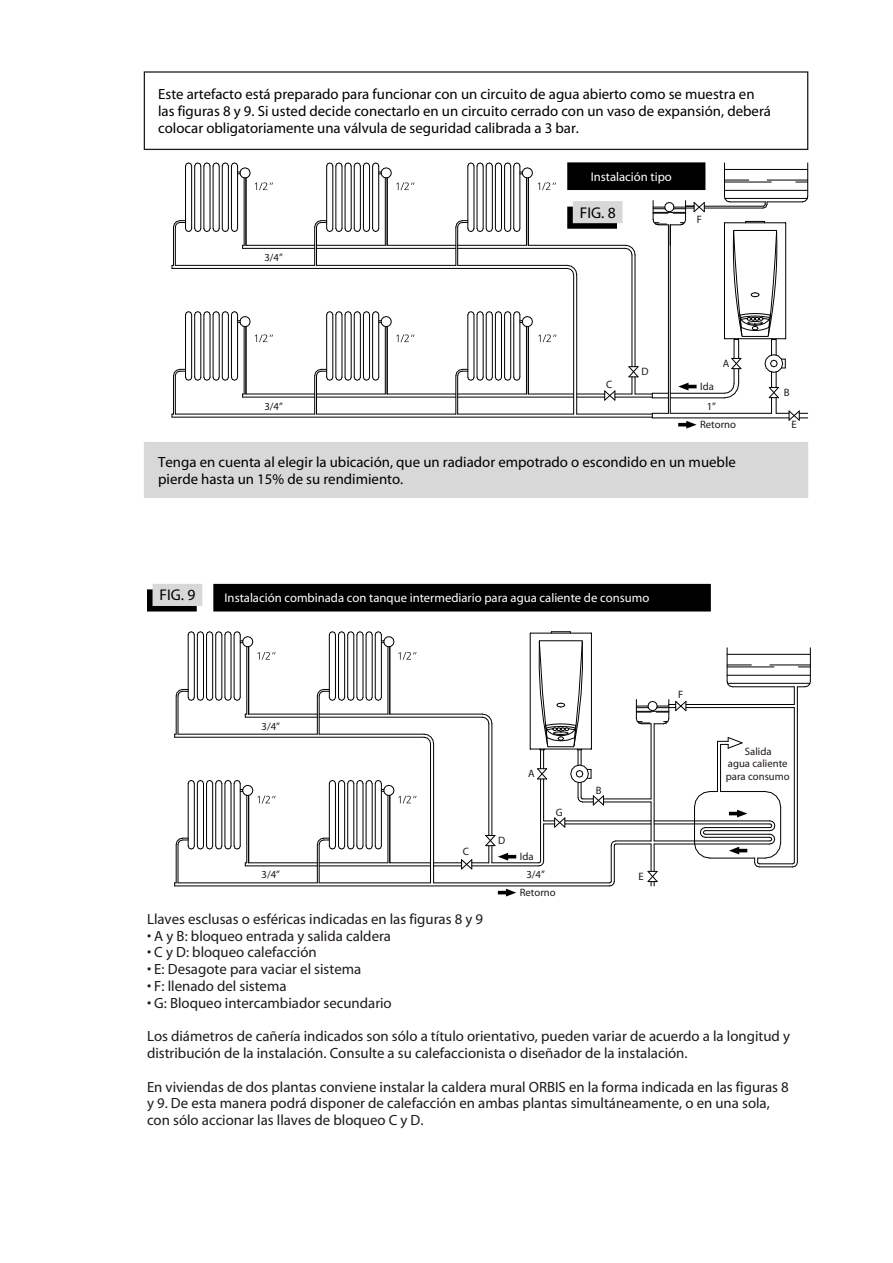
<style>
.page{position:relative;width:893px;height:1263px;background:#fff}
.page>*{position:absolute;margin:0;border:0;box-sizing:border-box;transform-origin:0 0}
.t1{font:300 15.6px "Frutiger";color:#000}
.t2{font:300 14.85px/16.8px "Frutiger";color:#1f1917}
.t3{font:300 14.85px/16.8px "Frutiger";color:#000}
.t4{font:700 14.85px "Frutiger";color:#1f1917}
.t5{font:700 12.6px "Frutiger";color:#fff}
.t6{font:300 10.65px/12.1px "Frutiger";color:#1f1917}
</style>
<div class="page">
<svg style="left:171px;top:162px;width:637px;height:267px"></svg>
<div style="left:144px;top:442px;width:664px;height:56px;background:#d9d8d8"></div>
<div style="left:144px;top:71px;width:664px;height:79px;border:1px solid #1f1917"></div>
<svg style="left:174px;top:631px;width:637px;height:265px"></svg>
<svg style="left:147px;top:584px;width:55px;height:27px"></svg>
<div style="left:213px;top:584px;width:498px;height:27px;background:#000"></div>
<p class="t3" style="left:158px;top:86px;width:614px">Este artefacto está preparado para funcionar con un circuito de agua abierto como se muestra en las figuras 8 y 9. Si usted decide conectarlo en un circuito cerrado con un vaso de expansión, deberá colocar obligatoriamente una válvula de seguridad calibrada a 3 bar.</p>
<p class="t6" style="left:264px;top:252px;width:20px">3/4”</p>
<p class="t6" style="left:264px;top:400px;width:20px">3/4”</p>
<p class="t5" style="left:591px;top:170px;width:83px">Instalación tipo</p>
<p class="t1" style="left:580px;top:205px;width:37px">FIG. 8</p>
<p class="t6" style="left:697px;top:214px;width:7px">F</p>
<p class="t6" style="left:606px;top:379px;width:8px">C</p>
<p class="t6" style="left:641px;top:366px;width:9px">D</p>
<p class="t6" style="left:700px;top:381px;width:15px">Ida</p>
<p class="t6" style="left:723px;top:358px;width:8px">A</p>
<p class="t6" style="left:700px;top:397px;width:37px;line-height:18.6px;text-indent:7px">1”<br>Retorno</p>
<p class="t3" style="left:158px;top:454px;width:579px">Tenga en cuenta al elegir la ubicación, que un radiador empotrado o escondido en un mueble pierde hasta un 15% de su rendimiento.</p>
<p class="t1" style="left:160px;top:587px;width:37px">FIG. 9</p>
<p class="t5" style="left:225px;top:592px;width:426px">Instalación combinada con tanque intermediario para agua caliente de consumo</p>
<p class="t6" style="left:262px;top:721px;width:20px">3/4”</p>
<p class="t6" style="left:678px;top:689px;width:7px">F</p>
<p class="t6" style="left:784px;top:387px;width:7px">B</p>
<p class="t6" style="left:791px;top:419px;width:7px">E</p>
<p class="t6" style="left:262px;top:869px;width:20px">3/4”</p>
<p class="t6" style="left:463px;top:846px;width:8px">C</p>
<p class="t6" style="left:498px;top:835px;width:9px">D</p>
<p class="t6" style="left:528px;top:768px;width:8px">A</p>
<p class="t6" style="left:520px;top:851px;width:15px">Ida</p>
<p class="t6" style="left:556px;top:807px;width:8px">G</p>
<p class="t6" style="left:596px;top:784px;width:7px">B</p>
<p class="t6" style="left:526px;top:869px;width:20px">3/4”</p>
<p class="t6" style="left:638px;top:871px;width:7px">E</p>
<p class="t6" style="left:520px;top:887px;width:37px">Retorno</p>
<p class="t6" style="left:726px;top:746px;width:65px;text-align:center">Salida<br>agua caliente para consumo</p>
<p class="t4" style="left:147px;top:911px;width:338px">Llaves esclusas o esféricas indicadas en las figuras 8 y 9</p>
<p class="t2" style="left:147px;top:928px;width:246px">• A y B: bloqueo entrada y salida caldera</p>
<p class="t2" style="left:147px;top:944px;width:171px">• C y D: bloqueo calefacción</p>
<p class="t2" style="left:147px;top:961px;width:216px">• E: Desagote para vaciar el sistema</p>
<p class="t2" style="left:147px;top:978px;width:141px">• F: llenado del sistema</p>
<p class="t2" style="left:147px;top:995px;width:246px">• G: Bloqueo intercambiador secundario</p>
<p class="t2" style="left:147px;top:1028px;width:644px">Los diámetros de cañería indicados son sólo a título orientativo, pueden variar de acuerdo a la longitud y distribución de la instalación. Consulte a su calefaccionista o diseñador de la instalación.</p>
<p class="t2" style="left:147px;top:1079px;width:643px">En viviendas de dos plantas conviene instalar la caldera mural ORBIS en la forma indicada en las figuras 8 y 9. De esta manera podrá disponer de calefacción en ambas plantas simultáneamente, o en una sola, con sólo accionar las llaves de bloqueo C y D.</p>
</div>
